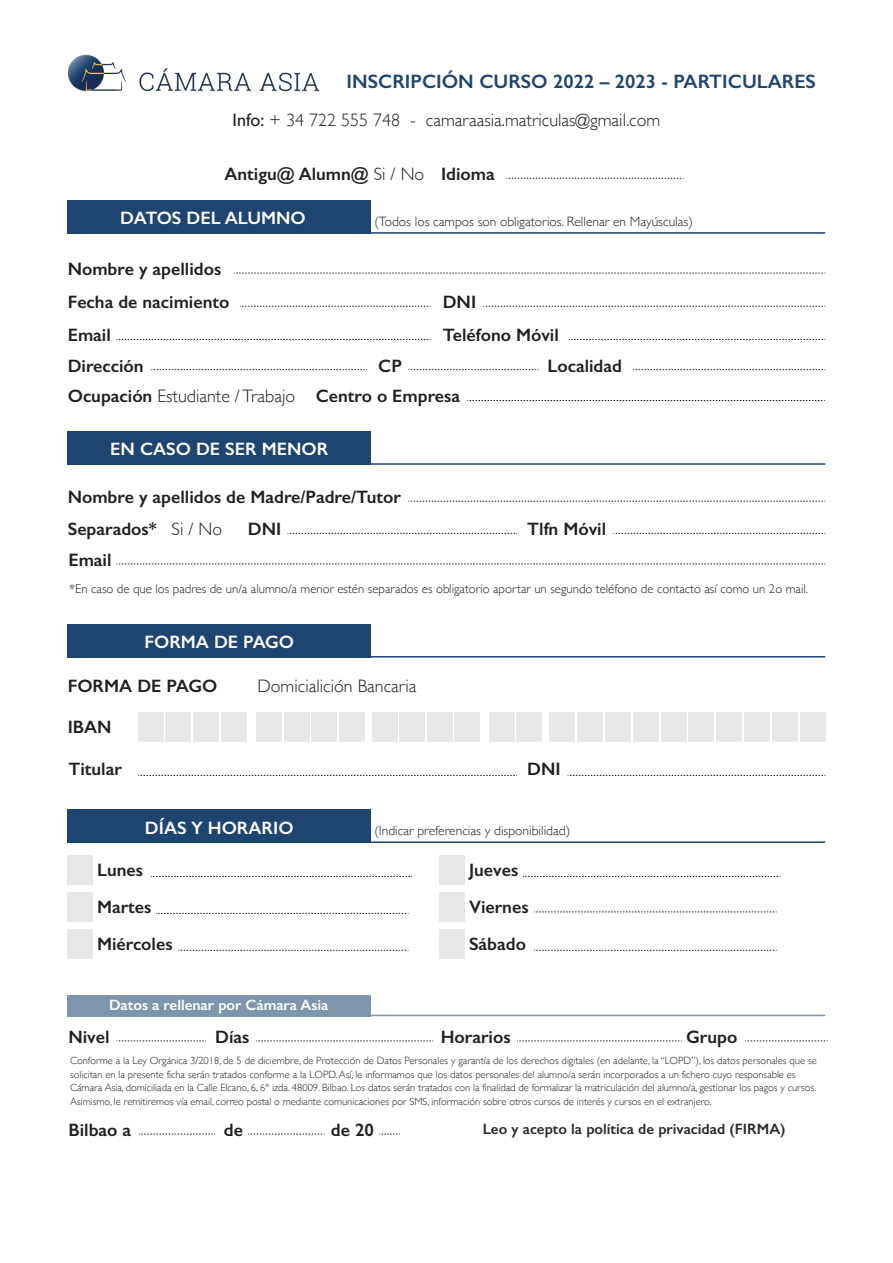
<style>
.page{position:relative;width:893px;height:1263px;background:#fff}
.page>*{position:absolute;margin:0;border:0;box-sizing:border-box;transform-origin:0 0}
.t1{font:600 19.5px "Gill Sans";color:#1e456f}
.t2{font:600 18px/36.9px "Gill Sans";color:#231f20}
.t3{font:300 18px "Gill Sans";color:#231f20}
.t4{font:600 18px "Gill Sans";color:#fff}
.t5{font:600 15px "Gill Sans";color:rgb(35 31 32/.96)}
.t6{font:600 15px "Gill Sans";color:#fff}
.t7{font:300 13.5px "Gill Sans";color:#231f20}
.t8{font:300 12.75px "Gill Sans";color:#231f20}
.t9{font:300 10.5px/13.5px "Gill Sans";color:#231f20}
.s1{font-weight:400}
.s2{font-weight:300}
</style>
<div class="page">
<img style="left:68px;top:54px;width:252px;height:38px">
<svg style="left:507px;top:178px;width:177px;height:1px"></svg>
<svg style="left:234px;top:273px;width:591px;height:1px"></svg>
<svg style="left:408px;top:501px;width:417px;height:1px"></svg>
<svg style="left:240px;top:306px;width:191px;height:1px"></svg>
<svg style="left:117px;top:339px;width:314px;height:1px"></svg>
<svg style="left:151px;top:369px;width:216px;height:1px"></svg>
<svg style="left:467px;top:400px;width:358px;height:1px"></svg>
<svg style="left:408px;top:369px;width:131px;height:1px"></svg>
<svg style="left:633px;top:369px;width:192px;height:1px"></svg>
<svg style="left:483px;top:306px;width:342px;height:1px"></svg>
<svg style="left:288px;top:533px;width:229px;height:1px"></svg>
<svg style="left:117px;top:564px;width:708px;height:1px"></svg>
<svg style="left:117px;top:1040px;width:89px;height:1px"></svg>
<svg style="left:139px;top:1134px;width:76px;height:1px"></svg>
<svg style="left:248px;top:1134px;width:77px;height:1px"></svg>
<svg style="left:379px;top:1134px;width:21px;height:1px"></svg>
<svg style="left:256px;top:1040px;width:177px;height:1px"></svg>
<svg style="left:517px;top:1040px;width:165px;height:1px"></svg>
<svg style="left:745px;top:1040px;width:83px;height:1px"></svg>
<svg style="left:138px;top:775px;width:379px;height:1px"></svg>
<svg style="left:151px;top:876px;width:261px;height:1px"></svg>
<svg style="left:156px;top:913px;width:253px;height:1px"></svg>
<svg style="left:534px;top:912px;width:243px;height:1px"></svg>
<svg style="left:534px;top:950px;width:243px;height:1px"></svg>
<svg style="left:178px;top:950px;width:231px;height:1px"></svg>
<svg style="left:523px;top:876px;width:258px;height:1px"></svg>
<svg style="left:568px;top:775px;width:257px;height:1px"></svg>
<svg style="left:613px;top:533px;width:212px;height:1px"></svg>
<svg style="left:569px;top:339px;width:256px;height:1px"></svg>
<div style="left:68px;top:200px;width:303px;height:34px;background:#1e456f"></div>
<hr style="left:364px;top:232px;width:461px;height:2px;background:#1e456f">
<div style="left:68px;top:431px;width:303px;height:34px;background:#1e456f"></div>
<hr style="left:364px;top:463px;width:461px;height:2px;background:#1e456f">
<div style="left:68px;top:624px;width:303px;height:34px;background:#1e456f"></div>
<hr style="left:364px;top:656px;width:461px;height:1px;background:#1e456f">
<div style="left:68px;top:809px;width:303px;height:34px;background:#1e456f"></div>
<hr style="left:364px;top:841px;width:461px;height:2px;background:#1e456f">
<div style="left:68px;top:995px;width:303px;height:21px;background:#7f95ad"></div>
<hr style="left:371px;top:1015px;width:454px;height:1px;background:#1e456f">
<div style="left:138px;top:712px;width:26px;height:29px;background:#e6e7e9"></div>
<div style="left:68px;top:856px;width:25px;height:29px;background:#e6e7e9"></div>
<div style="left:68px;top:892px;width:25px;height:30px;background:#e6e7e9"></div>
<div style="left:68px;top:929px;width:25px;height:30px;background:#e6e7e9"></div>
<div style="left:440px;top:856px;width:25px;height:29px;background:#e6e7e9"></div>
<div style="left:440px;top:892px;width:25px;height:30px;background:#e6e7e9"></div>
<div style="left:440px;top:929px;width:25px;height:30px;background:#e6e7e9"></div>
<div style="left:166px;top:712px;width:25px;height:29px;background:#e6e7e9"></div>
<div style="left:193px;top:712px;width:26px;height:29px;background:#e6e7e9"></div>
<div style="left:221px;top:712px;width:25px;height:29px;background:#e6e7e9"></div>
<div style="left:256px;top:712px;width:26px;height:29px;background:#e6e7e9"></div>
<div style="left:284px;top:712px;width:25px;height:29px;background:#e6e7e9"></div>
<div style="left:311px;top:712px;width:26px;height:29px;background:#e6e7e9"></div>
<div style="left:339px;top:712px;width:25px;height:29px;background:#e6e7e9"></div>
<div style="left:372px;top:712px;width:25px;height:29px;background:#e6e7e9"></div>
<div style="left:399px;top:712px;width:26px;height:29px;background:#e6e7e9"></div>
<div style="left:427px;top:712px;width:25px;height:29px;background:#e6e7e9"></div>
<div style="left:455px;top:712px;width:25px;height:29px;background:#e6e7e9"></div>
<div style="left:489px;top:712px;width:25px;height:29px;background:#e6e7e9"></div>
<div style="left:516px;top:712px;width:26px;height:29px;background:#e6e7e9"></div>
<div style="left:550px;top:712px;width:25px;height:29px;background:#e6e7e9"></div>
<div style="left:577px;top:712px;width:26px;height:29px;background:#e6e7e9"></div>
<div style="left:606px;top:712px;width:25px;height:29px;background:#e6e7e9"></div>
<div style="left:633px;top:712px;width:25px;height:29px;background:#e6e7e9"></div>
<div style="left:661px;top:712px;width:25px;height:29px;background:#e6e7e9"></div>
<div style="left:688px;top:712px;width:26px;height:29px;background:#e6e7e9"></div>
<div style="left:717px;top:712px;width:25px;height:29px;background:#e6e7e9"></div>
<div style="left:744px;top:712px;width:26px;height:29px;background:#e6e7e9"></div>
<div style="left:772px;top:712px;width:26px;height:29px;background:#e6e7e9"></div>
<div style="left:800px;top:712px;width:25px;height:29px;background:#e6e7e9"></div>
<h1 class="t1" style="left:347px;top:69px;width:471px">INSCRIPCIÓN CURSO 2022 – 2023 - PARTICULARES</h1>
<h2 class="t3" style="left:233px;top:106px;width:429px"><span class="s1">Info:</span> + 34 722 555 748 - camaraasia.matriculas@gmail.com</h2>
<h2 class="t2" style="left:224px;top:155px;width:201px">Antigu@ Alumn@ <span class="s2">Si / No</span></h2>
<h2 class="t2" style="left:441px;top:155px;width:55px">Idioma</h2>
<h2 class="t4" style="left:120px;top:207px;width:187px">DATOS DEL ALUMNO</h2>
<h2 class="t2" style="left:68px;top:250px;width:155px">Nombre y apellidos</h2>
<p class="t7" style="left:374px;top:211px;width:320px">(Todos los campos son obligatorios. Rellenar en Mayúsculas)</p>
<h2 class="t2" style="left:68px;top:285px;width:163px;line-height:33.2px">Fecha de nacimiento<br>Email</h2>
<h2 class="t2" style="left:443px;top:283px;width:35px">DNI</h2>
<h2 class="t2" style="left:443px;top:317px;width:118px">Teléfono Móvil</h2>
<h2 class="t2" style="left:68px;top:350px;width:394px;line-height:30.8px">Dirección<br>Ocupación <span class="s2">Estudiante / Trabajo</span> Centro o Empresa</h2>
<h2 class="t2" style="left:378px;top:347px;width:25px">CP</h2>
<h2 class="t2" style="left:547px;top:347px;width:76px">Localidad</h2>
<h2 class="t4" style="left:110px;top:438px;width:219px">EN CASO DE SER MENOR</h2>
<h2 class="t2" style="left:68px;top:478px;width:335px">Nombre y apellidos de Madre/Padre/Tutor</h2>
<h2 class="t2" style="left:68px;top:511px;width:156px">Separados* <span class="s2">Si / No</span></h2>
<h2 class="t2" style="left:68px;top:541px;width:45px">Email</h2>
<h2 class="t2" style="left:248px;top:511px;width:35px">DNI</h2>
<h2 class="t2" style="left:527px;top:511px;width:80px">Tlfn Móvil</h2>
<p class="t8" style="left:69px;top:579px;width:740px">*En caso de que los padres de un/a alumno/a menor estén separados es obligatorio aportar un segundo teléfono de contacto así como un 2o mail.</p>
<h2 class="t4" style="left:144px;top:631px;width:151px">FORMA DE PAGO</h2>
<h2 class="t2" style="left:68px;top:668px;width:151px">FORMA DE PAGO</h2>
<h2 class="t3" style="left:258px;top:672px;width:160px">Domicialición Bancaria</h2>
<h2 class="t2" style="left:68px;top:708px;width:45px">IBAN</h2>
<h2 class="t2" style="left:68px;top:750px;width:55px">Titular</h2>
<h2 class="t2" style="left:527px;top:750px;width:35px">DNI</h2>
<h2 class="t4" style="left:145px;top:817px;width:150px">DÍAS Y HORARIO</h2>
<h2 class="t2" style="left:97px;top:852px;width:47px">Lunes</h2>
<h2 class="t2" style="left:97px;top:888px;width:77px">Martes<br>Miércoles</h2>
<h3 class="t6" style="left:109px;top:996px;width:221px">Datos a rellenar por Cámara Asia</h3>
<p class="t7" style="left:374px;top:819px;width:197px">(Indicar preferencias y disponibilidad)</p>
<h2 class="t2" style="left:469px;top:852px;width:61px">Jueves<br>Viernes<br>Sábado</h2>
<h2 class="t2" style="left:68px;top:1018px;width:43px">Nivel</h2>
<h2 class="t2" style="left:215px;top:1018px;width:36px">Días</h2>
<h2 class="t2" style="left:441px;top:1018px;width:71px">Horarios</h2>
<h2 class="t2" style="left:686px;top:1018px;width:53px">Grupo</h2>
<p class="t9" style="left:70px;top:1054px;width:748px">Conforme a la Ley Orgánica 3/2018, de 5 de diciembre, de Protección de Datos Personales y garantía de los derechos digitales (en adelante, la “LOPD”), los datos personales que se solicitan en la presente ficha serán tratados conforme a la LOPD. Así, le informamos que los datos personales del alumno/a serán incorporados a un fichero cuyo responsable es Cámara Asia, domiciliada en la Calle Elcano, 6, 6º izda. 48009. Bilbao. Los datos serán tratados con la finalidad de formalizar la matriculación del alumno/a, gestionar los pagos y cursos.<br>Asimismo, le remitiremos vía email, correo postal o mediante comunicaciones por SMS, información sobre otros cursos de interés y cursos en el extranjero.</p>
<h2 class="t2" style="left:68px;top:1111px;width:64px">Bilbao a</h2>
<h2 class="t2" style="left:224px;top:1111px;width:21px">de</h2>
<h2 class="t2" style="left:331px;top:1111px;width:45px">de 20</h2>
<h3 class="t5" style="left:483px;top:1120px;width:304px">Leo y acepto la política de privacidad (FIRMA)</h3>
</div>
